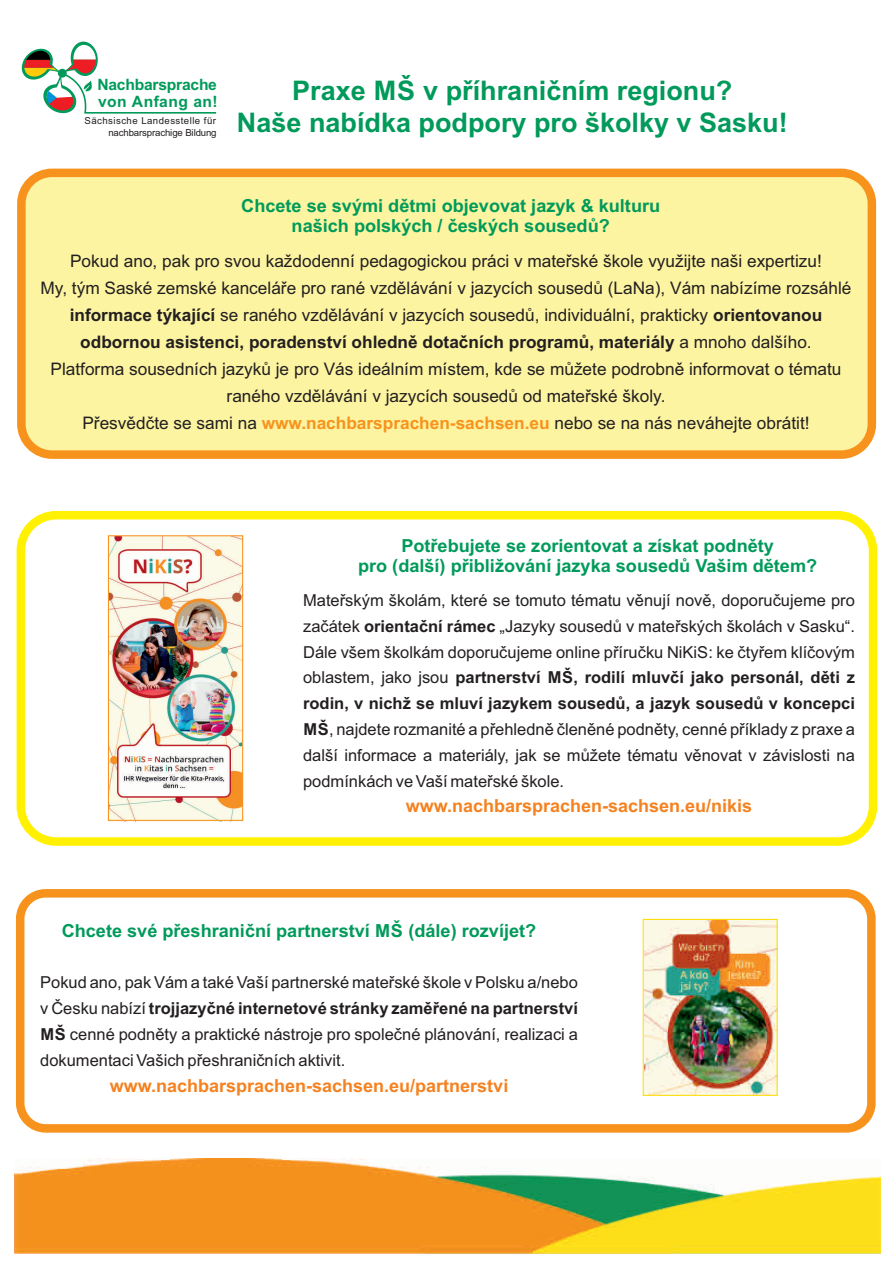
<style>
.page{position:relative;width:893px;height:1263px;background:#fff}
.page>*{position:absolute;margin:0;border:0;box-sizing:border-box;transform-origin:0 0}
.t1{font:700 27px/31.7px "Arial";color:#009a5a;text-align:center}
.t2{font:700 18px/20.1px "Arial";color:#009a5a;text-align:center}
.t3{font:700 18px "Arial";color:#f58220}
.t4{font:17.25px/27px "Arial";color:#231f20;text-align:center}
.t5{font:16.5px/25.8px "Arial";color:#231f20;text-align:justify}
.t6{font:700 15.6px/16.6px "Arial";letter-spacing:-.01em;color:#009a5a}
.t7{font:9.6px/11.6px "Arial";letter-spacing:.04em;color:#231f20;text-align:right}
.s1{font-weight:700}
.s2{font-weight:700;color:#f7931d}
</style>
<div class="page">
<div style="left:17px;top:169px;width:859px;height:290px;background:#fcf4a1;border:9px solid #f7931d;border-radius:31px"></div>
<hr style="left:84px;top:112px;width:132px;height:2px;background:#009a5a">
<svg style="left:21px;top:41px;width:78px;height:73px"></svg>
<div style="left:16px;top:889px;width:860px;height:243px;background:#fff;border:9px solid #f7931d;border-radius:26px"></div>
<div style="left:17px;top:511px;width:860px;height:335px;background:#fff;border:9px solid #fff101;border-radius:35px"></div>
<img style="left:14px;top:1158px;width:867px;height:96px">
<img style="left:110px;top:537px;width:131px;height:282px">
<div style="left:108px;top:535px;width:135px;height:286px;border:1px solid #f7931d"></div>
<img style="left:645px;top:921px;width:131px;height:173px">
<div style="left:643px;top:919px;width:135px;height:177px;border:1px solid #ffdc01"></div>
<p class="t6" style="left:97px;top:78px;width:122px">Nachbarsprache von Anfang an!</p>
<h1 class="t1" style="left:237px;top:78px;width:552px">Praxe MŠ v příhraničním regionu?<br>Naše nabídka podpory pro školky v Sasku!</h1>
<p class="t7" style="left:84px;top:116px;width:134px">Sächsische Landesstelle für nachbarsprachige Bildung</p>
<p class="t2" style="left:241px;top:197px;width:420px">Chcete se svými dětmi objevovat jazyk &amp; kulturu našich polských / českých sousedů?</p>
<p class="t4" style="left:41px;top:249px;width:812px">Pokud ano, pak pro svou každodenní pedagogickou práci v mateřské škole využijte naši expertizu!<br>My, tým Saské zemské kanceláře pro rané vzdělávání v jazycích sousedů (LaNa), Vám nabízíme rozsáhlé <span class="s1">informace týkající</span> se raného vzdělávání v jazycích sousedů, individuální, prakticky <span class="s1">orientovanou odbornou asistenci, poradenství ohledně dotačních programů, materiály</span> a mnoho dalšího.<br>Platforma sousedních jazyků je pro Vás ideálním místem, kde se můžete podrobně informovat o tématu raného vzdělávání v jazycích sousedů od mateřské školy.<br>Přesvědčte se sami na <span class="s2">www.nachbarsprachen-sachsen.eu</span> nebo se na nás neváhejte obrátit!</p>
<p class="t2" style="left:358px;top:537px;width:461px">Potřebujete se zorientovat a získat podněty<br>pro (další) přibližování jazyka sousedů Vašim dětem?</p>
<p class="t5" style="left:303px;top:589px;width:553px">Mateřským školám, které se tomuto tématu věnují nově, doporučujeme pro začátek <span class="s1">orientační rámec</span> „Jazyky sousedů v mateřských školách v Sasku“.<br>Dále všem školkám doporučujeme online příručku NiKiS: ke čtyřem klíčovým oblastem, jako jsou <span class="s1">partnerství MŠ, rodilí mluvčí jako personál, děti z rodin, v nichž se mluví jazykem sousedů, a jazyk sousedů v koncepci MŠ</span>, najdete rozmanité a přehledně členěné podněty, cenné příklady z praxe a další informace a materiály, jak se můžete tématu věnovat v závislosti na podmínkách ve Vaší mateřské škole.</p>
<p class="t3" style="left:406px;top:799px;width:348px">www.nachbarsprachen-sachsen.eu/nikis</p>
<p class="t2" style="left:62px;top:923px;width:476px">Chcete své přeshraniční partnerství MŠ (dále) rozvíjet?</p>
<p class="t5" style="left:40px;top:971px;width:539px">Pokud ano, pak Vám a také Vaší partnerské mateřské škole v Polsku a/nebo v Česku nabízí <span class="s1">trojjazyčné internetové stránky zaměřené na partnerství MŠ</span> cenné podněty a praktické nástroje pro společné plánování, realizaci a dokumentaci Vašich přeshraničních aktivit.</p>
<p class="t3" style="left:110px;top:1078px;width:400px">www.nachbarsprachen-sachsen.eu/partnerstvi</p>
</div>
